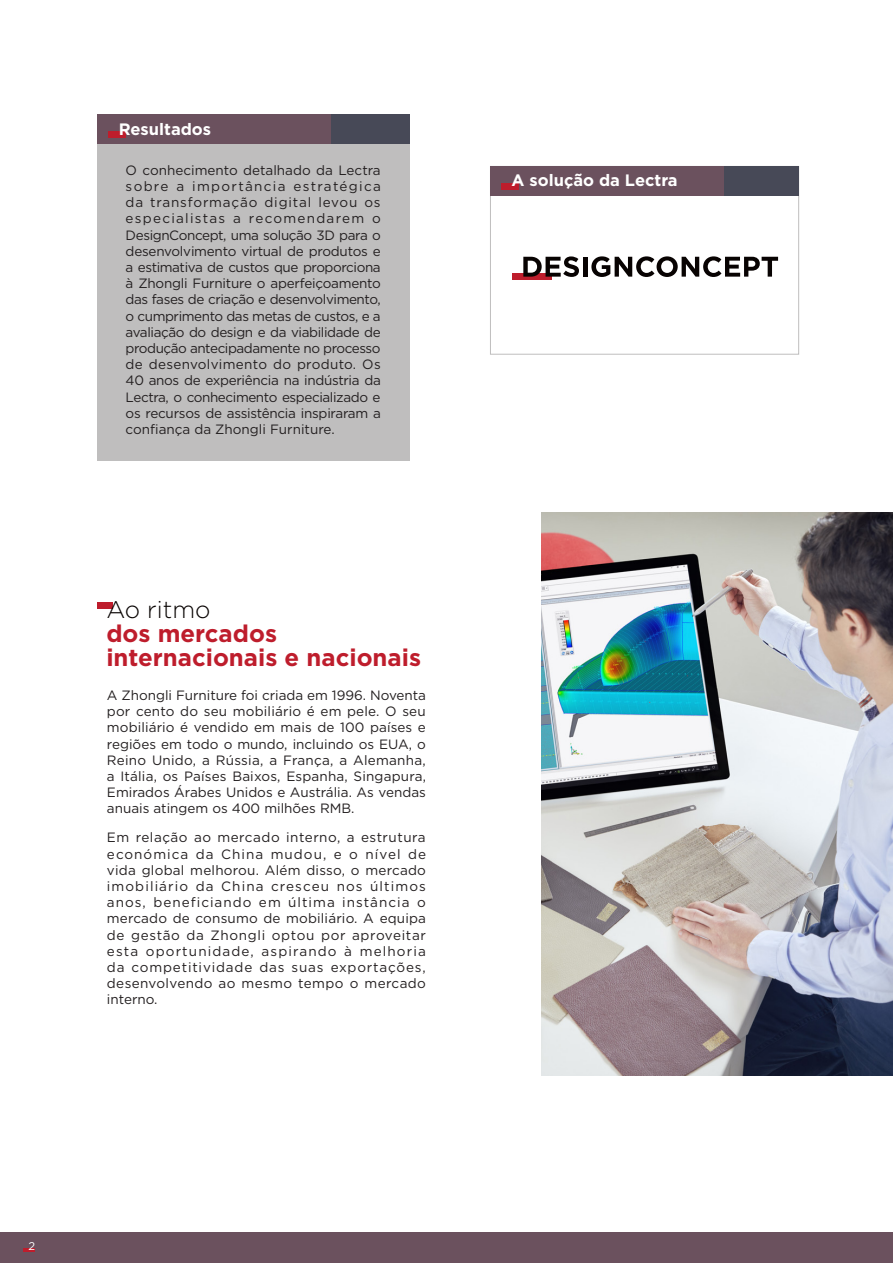
<style>
.page{position:relative;width:893px;height:1263px;background:#fff}
.page>*{position:absolute;margin:0;border:0;box-sizing:border-box;transform-origin:0 0}
.t1{font:700 24px/24px "Gotham";color:#be1d2c}
.t2{font:300 24px "Gotham";color:#080302}
.t3{font:700 16.5px "Gotham";color:#fff}
.t4{font:13.5px/16.2px "Gotham";color:#231f20;text-align:justify}
.t5{font:11.25px "Gotham";color:#fff}
</style>
<div class="page">
<div style="left:0;top:1233px;width:893px;height:30px;background:#6b515e"></div>
<svg style="left:23px;top:1249px;width:11px;height:3px"></svg>
<div style="left:97px;top:114px;width:312px;height:30px;background:#474957"></div>
<div style="left:97px;top:114px;width:234px;height:30px;background:#6b515e"></div>
<div style="left:97px;top:144px;width:312px;height:316px;background:#bfbebe"></div>
<div style="left:109px;top:132px;width:17px;height:6px;background:#be1d2c"></div>
<div style="left:490px;top:166px;width:309px;height:189px;border:1px solid #bfbebe"></div>
<div style="left:490px;top:166px;width:309px;height:30px;background:#474957"></div>
<div style="left:490px;top:166px;width:234px;height:30px;background:#6b515e"></div>
<div style="left:501px;top:184px;width:17px;height:6px;background:#be1d2c"></div>
<div style="left:513px;top:273px;width:39px;height:7px;background:#be1d2c"></div>
<svg style="left:523px;top:256px;width:56px;height:21px"></svg>
<hr style="left:583px;top:257px;width:4px;height:20px;background:#080302">
<svg style="left:591px;top:256px;width:187px;height:21px"></svg>
<div style="left:97px;top:602px;width:16px;height:6px;background:#be1d2c"></div>
<img style="left:541px;top:512px;width:352px;height:563px">
<p class="t3" style="left:119px;top:118px;width:94px">Resultados</p>
<p class="t4" style="left:126px;top:162px;width:257px">O conhecimento detalhado da Lectra sobre a importância estratégica da transformação digital levou os especialistas a recomendarem o DesignConcept, uma solução 3D para o desenvolvimento virtual de produtos e a estimativa de custos que proporciona à Zhongli Furniture o aperfeiçoamento das fases de criação e desenvolvimento, o cumprimento das metas de custos, e a avaliação do design e da viabilidade de produção antecipadamente no processo de desenvolvimento do produto. Os 40 anos de experiência na indústria da Lectra, o conhecimento especializado e os recursos de assistência inspiraram a confiança da Zhongli Furniture.</p>
<p class="t3" style="left:511px;top:170px;width:168px">A solução da Lectra</p>
<h1 class="t2" style="left:106px;top:594px;width:106px">Ao ritmo</h1>
<h1 class="t1" style="left:106px;top:621px;width:316px">dos mercados internacionais e nacionais</h1>
<p class="t4" style="left:107px;top:687px;width:321px">A Zhongli Furniture foi criada em 1996. Noventa por cento do seu mobiliário é em pele. O seu mobiliário é vendido em mais de 100 países e regiões em todo o mundo, incluindo os EUA, o Reino Unido, a Rússia, a França, a Alemanha, a Itália, os Países Baixos, Espanha, Singapura, Emirados Árabes Unidos e Austrália. As vendas anuais atingem os 400 milhões RMB.</p>
<p class="t4" style="left:107px;top:829px;width:321px">Em relação ao mercado interno, a estrutura económica da China mudou, e o nível de vida global melhorou. Além disso, o mercado imobiliário da China cresceu nos últimos anos, beneficiando em última instância o mercado de consumo de mobiliário. A equipa de gestão da Zhongli optou por aproveitar esta oportunidade, aspirando à melhoria da competitividade das suas exportações, desenvolvendo ao mesmo tempo o mercado interno.</p>
<p class="t5" style="left:29px;top:1239px;width:8px">2</p>
</div>
